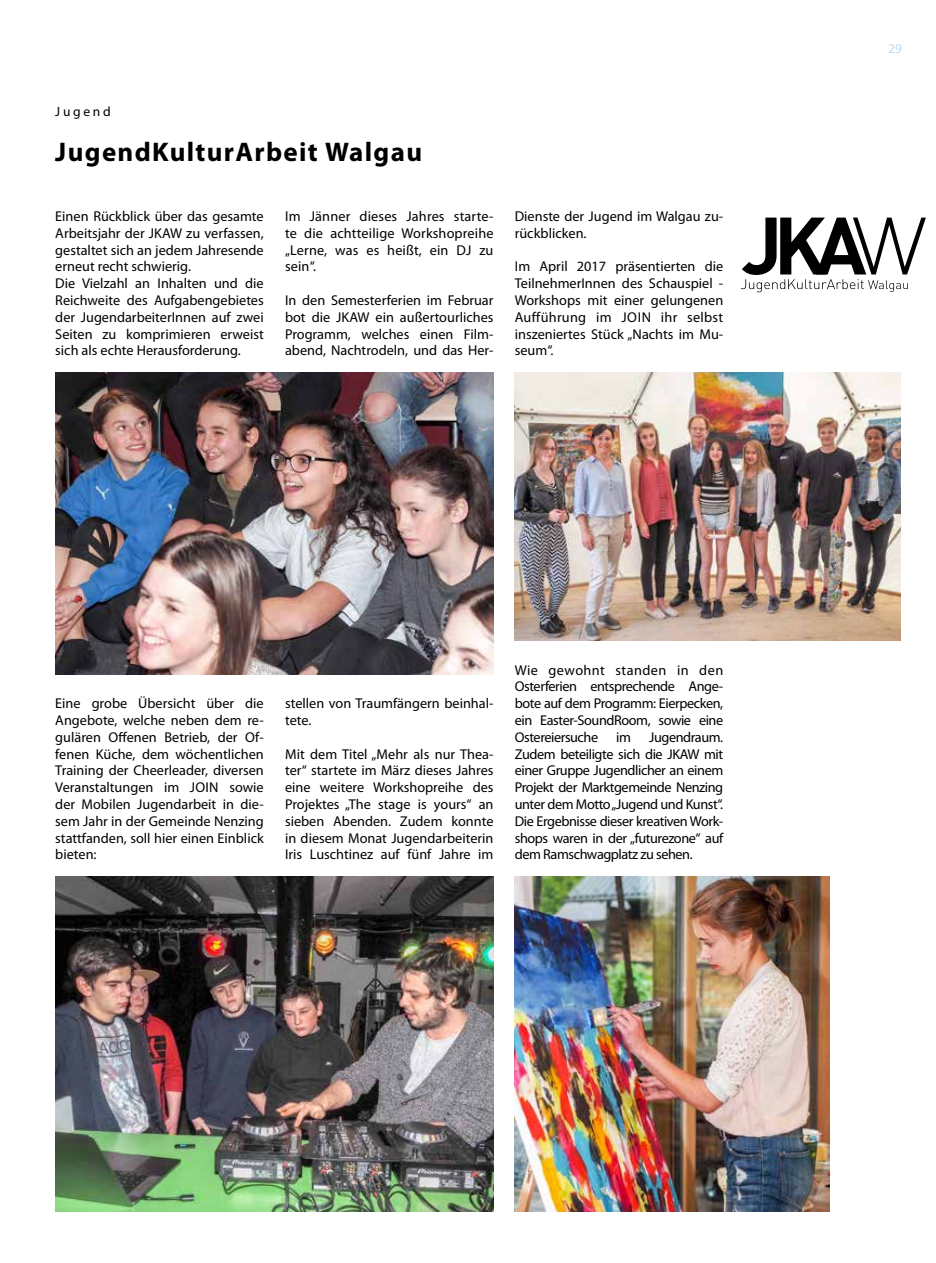
<style>
.page{position:relative;width:936px;height:1263px;background:#fff}
.page>*{position:absolute;margin:0;border:0;box-sizing:border-box;transform-origin:0 0}
.t1{font:700 27px "Myriad Pro";letter-spacing:.05em;color:#000}
.t2{font:14.25px/16.8px "Myriad Pro";color:#000;text-align:justify}
.t3{font:13.5px "Myriad Pro";letter-spacing:.2em;color:#000}
.t4{font:13.5px "Myriad Pro";color:#c0dbf2}
</style>
<div class="page">
<svg style="left:741px;top:218px;width:184px;height:74px"></svg>
<img style="left:55px;top:876px;width:438px;height:336px">
<img style="left:514px;top:876px;width:315px;height:336px">
<img style="left:55px;top:372px;width:438px;height:302px">
<img style="left:514px;top:372px;width:386px;height:269px">
<p class="t3" style="left:55px;top:105px;width:57px">Jugend</p>
<h1 class="t1" style="left:55px;top:136px;width:368px">JugendKulturArbeit Walgau</h1>
<p class="t2" style="left:55px;top:208px;width:210px;text-align:left">Einen Rückblick über das gesamte<br>Arbeitsjahr der JKAW zu verfassen, gestaltet sich an jedem Jahresende erneut recht schwierig.<br>Die Vielzahl an Inhalten und die<br>Reichweite des Aufgabengebietes der JugendarbeiterInnen auf zwei<br>Seiten zu komprimieren erweist sich als echte Herausforderung.</p>
<p class="t2" style="left:285px;top:208px;width:210px">Im Jänner dieses Jahres starte&shy;te die achtteilige Workshopreihe „Lerne, was es heißt, ein DJ zu sein“.</p>
<p class="t2" style="left:285px;top:292px;width:210px">In den Semesterferien im Februar bot die JKAW ein außertourliches Programm, welches einen Film&shy;abend, Nachtrodeln, und das Her-</p>
<p class="t2" style="left:514px;top:208px;width:210px">Dienste der Jugend im Walgau zu&shy;rückblicken.</p>
<p class="t2" style="left:514px;top:258px;width:210px">Im April 2017 präsentierten die TeilnehmerInnen des Schauspiel - Workshops mit einer gelungenen Aufführung im JOIN ihr selbst inszeniertes Stück „Nachts im Mu&shy;seum“.</p>
<p class="t2" style="left:55px;top:695px;width:210px">Eine grobe Übersicht über die Angebote, welche neben dem re&shy;gulären Offenen Betrieb, der Of&shy;fenen Küche, dem wöchentlichen Training der Cheerleader, diversen Veranstaltungen im JOIN sowie der Mobilen Jugendarbeit in die&shy;sem Jahr in der Gemeinde Nenzing stattfanden, soll hier einen Einblick bieten:</p>
<p class="t2" style="left:285px;top:695px;width:210px">stellen von Traumfängern beinhal&shy;tete.</p>
<p class="t2" style="left:285px;top:746px;width:210px">Mit dem Titel „Mehr als nur Thea&shy;ter“ startete im März dieses Jahres eine weitere Workshopreihe des Projektes „The stage is yours“ an sieben Abenden. Zudem konnte in diesem Monat Jugendarbeiterin Iris Luschtinez auf fünf Jahre im</p>
<p class="t2" style="left:514px;top:662px;width:210px">Wie gewohnt standen in den Osterferien entsprechende Ange&shy;bote auf dem Programm: Eierpecken, ein Easter-SoundRoom, sowie eine Ostereiersuche</p>
<p class="t2" style="left:514px;top:729px;width:210px;text-indent:134px">Jugendraum.<br>Zudem beteiligte sich die JKAW mit einer Gruppe Jugendlicher an einem Projekt der Marktgemeinde Nenzing unter dem Motto „Jugend und Kunst“.<br>Die Ergebnisse dieser kreativen Work&shy;shops waren in der „futurezone“ auf dem Ramschwagplatz zu sehen.</p>
<p class="t2" style="left:616px;top:729px;width:16px">im</p>
<p class="t4" style="left:888px;top:41px;width:15px">29</p>
</div>
